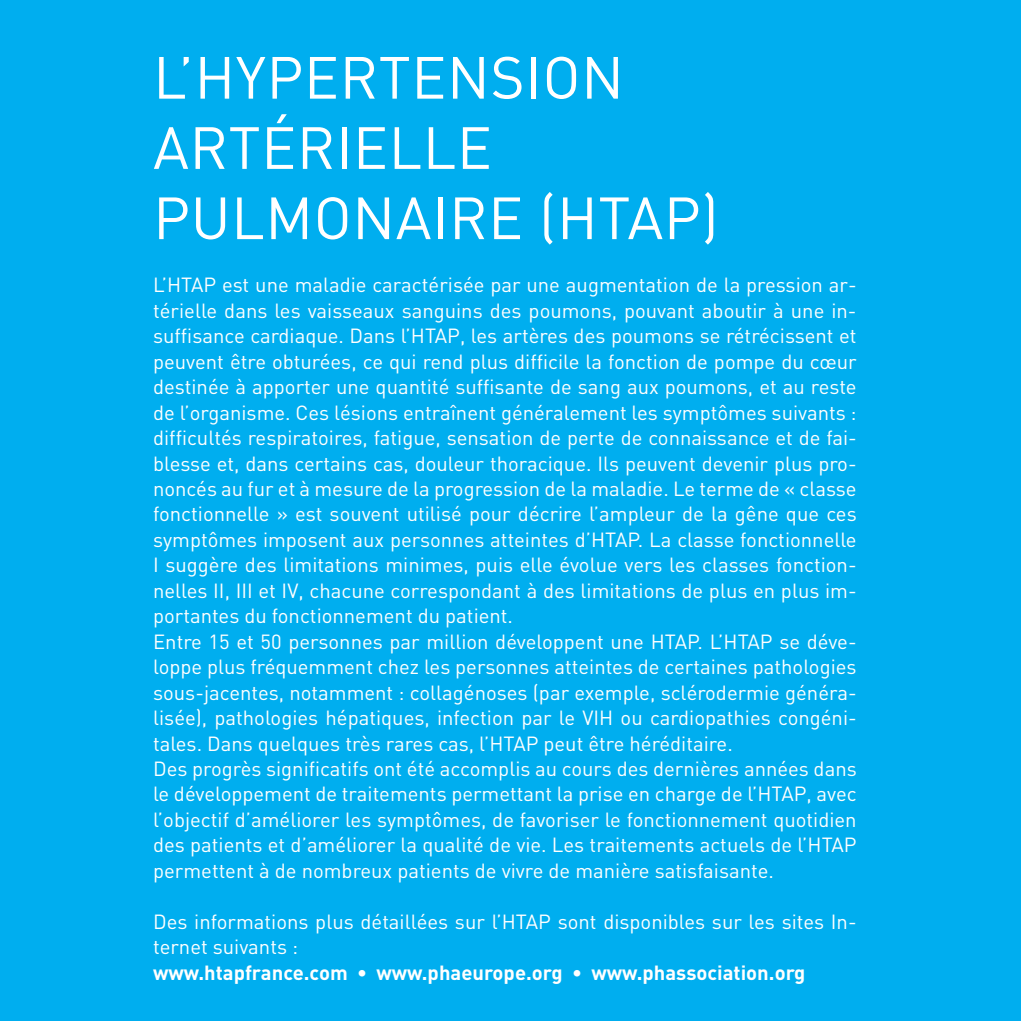
<style>
.page{position:relative;width:1021px;height:1021px;background:#fff}
.page>*{position:absolute;margin:0;border:0;box-sizing:border-box;transform-origin:0 0}
.t1{font:58.5px/70.2px "DIN";letter-spacing:.01em;color:#fff}
.t2{font:20.25px/25.4px "DIN";color:#fff;text-align:justify}
.t3{font:700 20.25px "DIN";color:#fff}
</style>
<div class="page">
<div style="left:0;top:0;width:1020px;height:1020px;background:#00aeef"></div>
<h1 class="t1" style="left:153px;top:41px;width:294px">L’hypertens</h1>
<h1 class="t1" style="left:525px;top:41px;width:88px">ion</h1>
<h1 class="t1" style="left:153px;top:112px;width:439px">artérielle pulmonaire (HTAP</h1>
<h1 class="t1" style="left:701px;top:182px;width:19px">)</h1>
<p class="t2" style="left:153px;top:272px;width:705px;text-indent:69px">est une maladie caractérisée par une augmentation de la pression ar&shy;térielle dans les vaisseaux sanguins des poumons, pouvant aboutir à une in&shy;suffisance cardiaque. Dans l’HTAP</p>
<p class="t2" style="left:153px;top:272px;width:27px">L’HTAP</p>
<p class="t2" style="left:153px;top:323px;width:705px;text-indent:307px">, les artères des poumons se rétrécissent et peuvent être obturées, ce qui rend plus difficile la fonction de pompe du cœur destinée à apporter une quantité suffisante de sang aux poumons, et au reste de l’organisme. Ces lésions entraînent généralement les symptômes suivants : difficultés respiratoires, fatigue, sensation de perte de connaissance et de fai&shy;blesse et, dans certains cas, douleur thoracique. I ls peuvent devenir plus pro&shy;noncés au fur et à mesure de la progression de la maladie. Le terme de « classe fonctionnelle » est souvent utilisé pour décrire l’ampleur de la gêne que ces symptômes imposent aux personnes atteintes d’HTAP</p>
<p class="t2" style="left:153px;top:526px;width:705px;text-align:left;text-indent:485px">. La classe fonctionnelle I suggère des limitations minimes, puis elle évolue vers les classes fonction&shy;nelles II , III et IV, chacune correspondant à des limitations de plus en plus im&shy;portantes du fonctionnement du patient.<br>Entre 15 et 50 personnes par million développent une HTAP</p>
<p class="t2" style="left:153px;top:628px;width:705px;text-indent:626px">se déve&shy;loppe plus fréquemment chez les personnes atteintes de certaines pathologies sous-jacentes, notamment : collagénoses (par exemple, sclérodermie généra&shy;lisée), pathologies hépatiques, infection par le VIH ou cardiopathies congéni&shy;tales. Dans quelques très rares cas, l’HTAP</p>
<p class="t2" style="left:697px;top:628px;width:39px">. L’HTAP</p>
<p class="t2" style="left:153px;top:730px;width:705px;text-align:left;text-indent:390px">peut être héréditaire.<br>Des progrès significatifs ont été accomplis au cours des dernières années dans le développement de traitements permettant la prise en charge de l’HTAP</p>
<p class="t2" style="left:153px;top:781px;width:705px;text-align:left;text-indent:653px">, avec l’objectif d’améliorer les symptômes, de favoriser le fonctionnement quotidien des patients et d’améliorer la qualité de vie. Les traitements actuels de l’HTAP permettent à de nombreux patients de vivre de manière satisfaisante.</p>
<p class="t2" style="left:153px;top:908px;width:362px">Des informations plus détaillées sur l’HTAP</p>
<p class="t2" style="left:557px;top:908px;width:300px">sont disponibles sur les sites I n-</p>
<p class="t2" style="left:153px;top:933px;width:146px">ternet suivants :</p>
<p class="t3" style="left:153px;top:958px;width:654px">www.htapfrance.com • www.phaeurope.org • www.phassociation.org</p>
</div>
